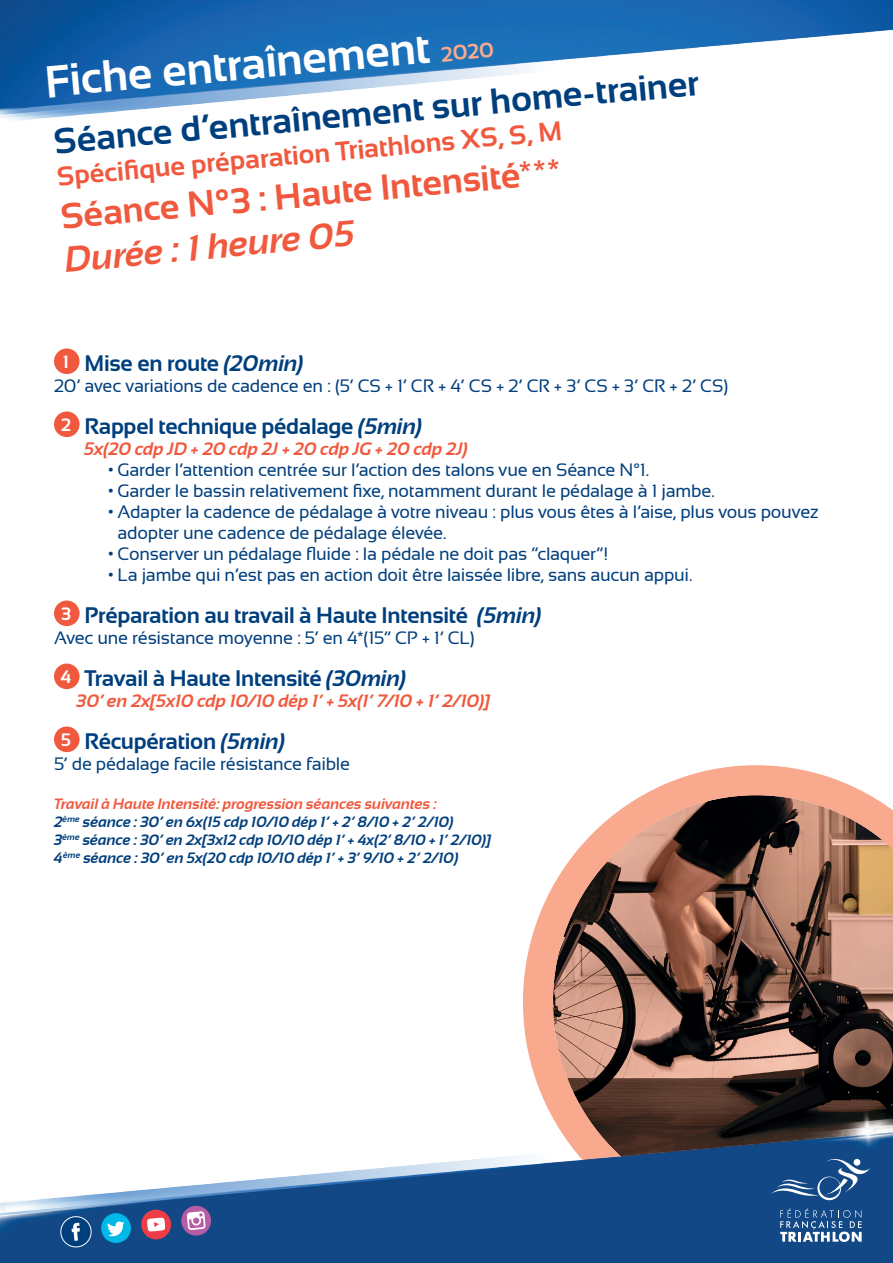
<style>
.page{position:relative;width:893px;height:1263px;background:#fff}
.page>*{position:absolute;margin:0;border:0;box-sizing:border-box;transform-origin:0 0}
.t1{font:700 45px "Sansation";color:#fff}
.t2{font:700 36px "Sansation";color:#003f7d}
.t3{font:700 36px "Sansation";color:#f0593e}
.t4{font:italic 700 36px "Sansation";color:#f0593e}
.t5{font:700 27px "Sansation";color:#f0593e}
.t6{font:700 22.5px "Sansation";letter-spacing:-.01em;color:#003f7d}
.t7{font:18px/21px "Sansation";letter-spacing:-.015em;color:#003f7d}
.t8{font:italic 700 18px "Sansation";letter-spacing:-.005em;color:#f0593e}
.t9{font:italic 700 15px/18px "Sansation";color:#003f7d}
.s1{font-size:21px;color:#f8a98e}
.s2{font-size:18px;color:#fff}
.s3{font-style:italic}
.s4{color:#f0593e}
</style>
<div class="page">
<img style="left:0;top:0;width:893px;height:1263px">
<svg style="left:771px;top:1154px;width:99px;height:46px;background:#305f94"></svg>
<svg style="left:780px;top:1208px;width:82px;height:34px;background:#4d75a3"></svg>
<svg style="left:141px;top:1209px;width:31px;height:31px"></svg>
<svg style="left:181px;top:1205px;width:31px;height:31px"></svg>
<svg style="left:100px;top:1212px;width:32px;height:32px"></svg>
<svg style="left:60px;top:1215px;width:32px;height:33px"></svg>
<div style="left:54px;top:348px;width:26px;height:26px;background:#f0593e;border-radius:50%"></div>
<div style="left:54px;top:411px;width:26px;height:26px;background:#f0593e;border-radius:50%"></div>
<div style="left:54px;top:600px;width:26px;height:26px;background:#f0593e;border-radius:50%"></div>
<div style="left:54px;top:663px;width:26px;height:26px;background:#f0593e;border-radius:50%"></div>
<div style="left:54px;top:726px;width:26px;height:26px;background:#f0593e;border-radius:50%"></div>
<h1 class="t1" style="left:43px;top:56px;width:452px;rotate:-5deg">Fiche entraînement <span class="s1">2020</span></h1>
<h2 class="t2" style="left:52px;top:120px;width:649px;rotate:-5deg">Séance d’entraînement sur home-trainer</h2>
<h3 class="t5" style="left:56px;top:161px;width:508px;rotate:-5deg">Spécifi que préparation Triathlons XS, S, M</h3>
<h2 class="t3" style="left:59px;top:196px;width:504px;rotate:-5deg">Séance N°3 : Haute Intensité***</h2>
<h2 class="t4" style="left:63px;top:239px;width:292px;rotate:-5deg">Durée : 1 heure 05</h2>
<p class="t6" style="left:63px;top:351px;width:243px"><span class="s2">1</span> Mise en route <span class="s3">(20min)</span></p>
<p class="t7" style="left:54px;top:375px;width:676px">20’ avec variations de cadence en : (5’ CS + 1’ CR + 4’ CS + 2’ CR + 3’ CS + 3’ CR + 2’ CS)</p>
<p class="t6" style="left:61px;top:414px;width:363px"><span class="s2">2</span> Rappel technique pédalage <span class="s3">(5min)</span></p>
<p class="t8" style="left:84px;top:439px;width:385px">5x(20 cdp JD + 20 cdp 2J + 20 cdp JG + 20 cdp 2J)</p>
<p class="t7" style="left:108px;top:459px;width:543px">• Garder l’attention centrée sur l’action des talons vue en Séance N°1.</p>
<p class="t7" style="left:108px;top:480px;width:608px">• Garder le bassin relativement fixe, notamment durant le pédalage à 1 jambe.</p>
<p class="t7" style="left:118px;top:501px;width:703px;text-indent:-10px">• Adapter la cadence de pédalage à votre niveau : plus vous êtes à l’aise, plus vous pouvez adopter une cadence de pédalage élevée.</p>
<p class="t7" style="left:108px;top:543px;width:502px">• Conserver un pédalage fluide : la pédale ne doit pas “claquer”!</p>
<p class="t7" style="left:108px;top:564px;width:586px">• La jambe qui n’est pas en action doit être laissée libre, sans aucun appui.</p>
<p class="t6" style="left:61px;top:603px;width:482px"><span class="s2">3</span> Préparation au travail à Haute Intensité <span class="s3">(5min)</span></p>
<p class="t7" style="left:54px;top:627px;width:422px">Avec une résistance moyenne : 5’ en 4*(15” CP + 1’ CL)</p>
<p class="t6" style="left:61px;top:666px;width:347px"><span class="s2">4</span> Travail à Haute Intensité <span class="s3">(30min)</span></p>
<p class="t8" style="left:77px;top:691px;width:415px">30’ en 2x[5x10 cdp 10/10 dép 1’ + 5x(1’ 7/10 + 1’ 2/10)]</p>
<p class="t6" style="left:61px;top:729px;width:226px"><span class="s2">5</span> Récupération <span class="s3">(5min)</span></p>
<p class="t7" style="left:54px;top:753px;width:298px">5’ de pédalage facile résistance faible</p>
<p class="t9" style="left:54px;top:795px;width:439px"><span class="s4">Travail à Haute Intensité: progression séances suivantes :<br></span>2<sup>ème</sup> séance : 30’ en 6x(15 cdp 10/10 dép 1’ + 2’ 8/10 + 2’ 2/10)<br>3<sup>ème</sup> séance : 30’ en 2x[3x12 cdp 10/10 dép 1’ + 4x(2’ 8/10 + 1’ 2/10)] 4<sup>ème</sup> séance : 30’ en 5x(20 cdp 10/10 dép 1’ + 3’ 9/10 + 2’ 2/10)</p>
</div>
